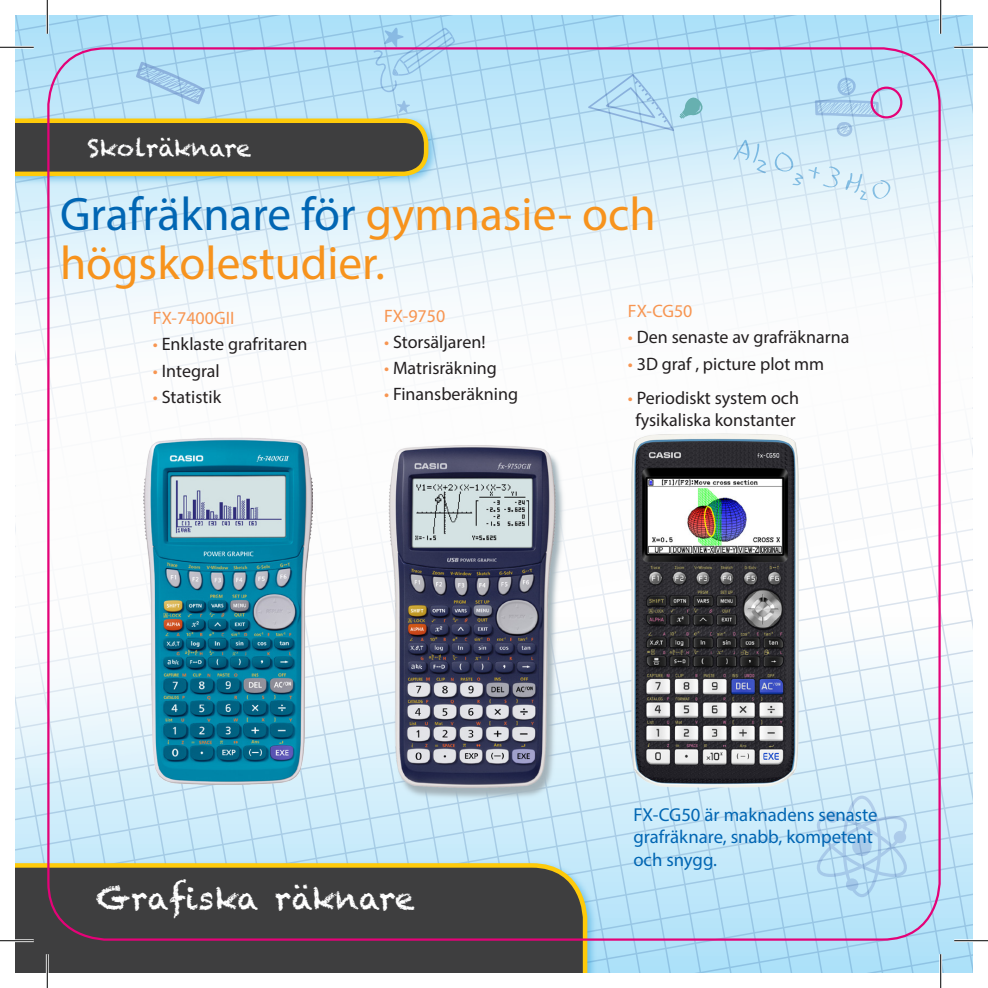
<style>
.page{position:relative;width:988px;height:988px;background:#fff}
.page>*{position:absolute;margin:0;border:0;box-sizing:border-box;transform-origin:0 0}
.t1{font:47.25px/49.5px "Myriad Pro";color:#f7931d}
.t2{font:31.5px "Chalkduster";color:#fff}
.t3{font:23.62px "Chalkduster";color:#fff}
.t4{font:18.68px/22.5px "Myriad Pro";color:#0166b3}
.Bloc-txt_blanc{font:18px/21.6px "Myriad Pro";color:#231f20;text-align:center}
.Bloc-txt_blanc-2{font:18px "Myriad Pro";color:#f79551}
.s1{color:#0166b3}
.s2{color:#f79551}
</style>
<div class="page">
<svg style="left:15px;top:15px;width:957px;height:38px;background:#add5f1"></svg>
<svg style="left:15px;top:807px;width:957px;height:165px;background:#bfe2f6"></svg>
<img style="left:15px;top:53px;width:957px;height:754px">
<svg style="left:814px;top:78px;width:64px;height:59px;background:#b7d9f1"></svg>
<svg style="left:814px;top:795px;width:95px;height:102px;background:#bee0f4"></svg>
<svg style="left:852px;top:836px;width:19px;height:20px"></svg>
<svg style="left:733px;top:140px;width:33px;height:33px"></svg>
<svg style="left:774px;top:152px;width:117px;height:48px;background:#d7edf8"></svg>
<svg style="left:588px;top:74px;width:119px;height:57px;background:#b4ddf2"></svg>
<div style="left:15px;top:859px;width:582px;height:113px;background:#0089cf;opacity:.4"></div>
<svg style="left:15px;top:863px;width:572px;height:109px;background:#4b453f"></svg>
<div style="left:15px;top:115px;width:423px;height:71px;background:#0089cf;opacity:.4"></div>
<svg style="left:15px;top:28px;width:440px;height:148px;background:#95aaae"></svg>
<img style="left:144px;top:437px;width:168px;height:347px">
<img style="left:378px;top:419px;width:200px;height:397px">
<img style="left:619px;top:427px;width:190px;height:365px">
<div style="left:870px;top:87px;width:32px;height:31px;border:2px solid #e40278;border-radius:50%"></div>
<hr style="left:0;top:46px;width:34px;height:3px;background:#fff">
<hr style="left:954px;top:46px;width:33px;height:3px;background:#fff">
<hr style="left:0;top:939px;width:34px;height:3px;background:#fff">
<hr style="left:954px;top:939px;width:33px;height:3px;background:#fff">
<hr style="left:46px;top:0;width:3px;height:34px;background:#fff">
<hr style="left:46px;top:954px;width:3px;height:33px;background:#fff">
<hr style="left:939px;top:0;width:3px;height:34px;background:#fff">
<hr style="left:939px;top:954px;width:3px;height:33px;background:#fff">
<hr style="left:0;top:47px;width:34px;height:1px;background:#000">
<hr style="left:954px;top:47px;width:33px;height:1px;background:#000">
<hr style="left:0;top:940px;width:34px;height:1px;background:#000">
<hr style="left:954px;top:940px;width:33px;height:1px;background:#000">
<hr style="left:47px;top:0;width:1px;height:34px;background:#000">
<hr style="left:47px;top:954px;width:1px;height:33px;background:#000">
<hr style="left:940px;top:0;width:1px;height:34px;background:#000">
<hr style="left:940px;top:954px;width:1px;height:33px;background:#000">
<p class="t3" style="left:87px;top:134px;width:165px">Skolräknare</p>
<p class="t1" style="left:60px;top:188px;width:597px"><span class="s1">Grafräknare för</span> gymnasie- och högskolestudier.</p>
<p class="Bloc-txt_blanc-2" style="left:153px;top:307px;width:83px">FX-7400GII</p>
<p class="Bloc-txt_blanc" style="left:153px;top:333px;width:156px"><span class="s2">•</span> Enklaste grafritaren</p>
<p class="Bloc-txt_blanc" style="left:153px;top:359px;width:68px"><span class="s2">•</span> Integral</p>
<p class="Bloc-txt_blanc" style="left:153px;top:386px;width:70px"><span class="s2">•</span> Statistik</p>
<p class="Bloc-txt_blanc-2" style="left:628px;top:300px;width:66px">FX-CG50</p>
<p class="Bloc-txt_blanc" style="left:628px;top:326px;width:223px"><span class="s2">•</span> Den senaste av grafräknarna</p>
<p class="Bloc-txt_blanc" style="left:628px;top:352px;width:198px"><span class="s2">•</span> 3D graf , picture plot mm</p>
<p class="Bloc-txt_blanc" style="left:628px;top:387px;width:173px"><span class="s2">•</span> Periodiskt system och fysikaliska konstanter</p>
<p class="Bloc-txt_blanc-2" style="left:384px;top:304px;width:63px">FX-9750</p>
<p class="Bloc-txt_blanc" style="left:384px;top:331px;width:103px"><span class="s2">•</span> Storsäljaren!</p>
<p class="Bloc-txt_blanc" style="left:384px;top:357px;width:114px"><span class="s2">•</span> Matrisräkning</p>
<p class="Bloc-txt_blanc" style="left:384px;top:383px;width:135px"><span class="s2">•</span> Finansberäkning</p>
<p class="t2" style="left:96px;top:879px;width:320px">Grafiska räknare</p>
<p class="t4" style="left:633px;top:803px;width:246px">FX-CG50 är maknadens senaste grafräknare, snabb, kompetent och snygg.</p>
</div>
